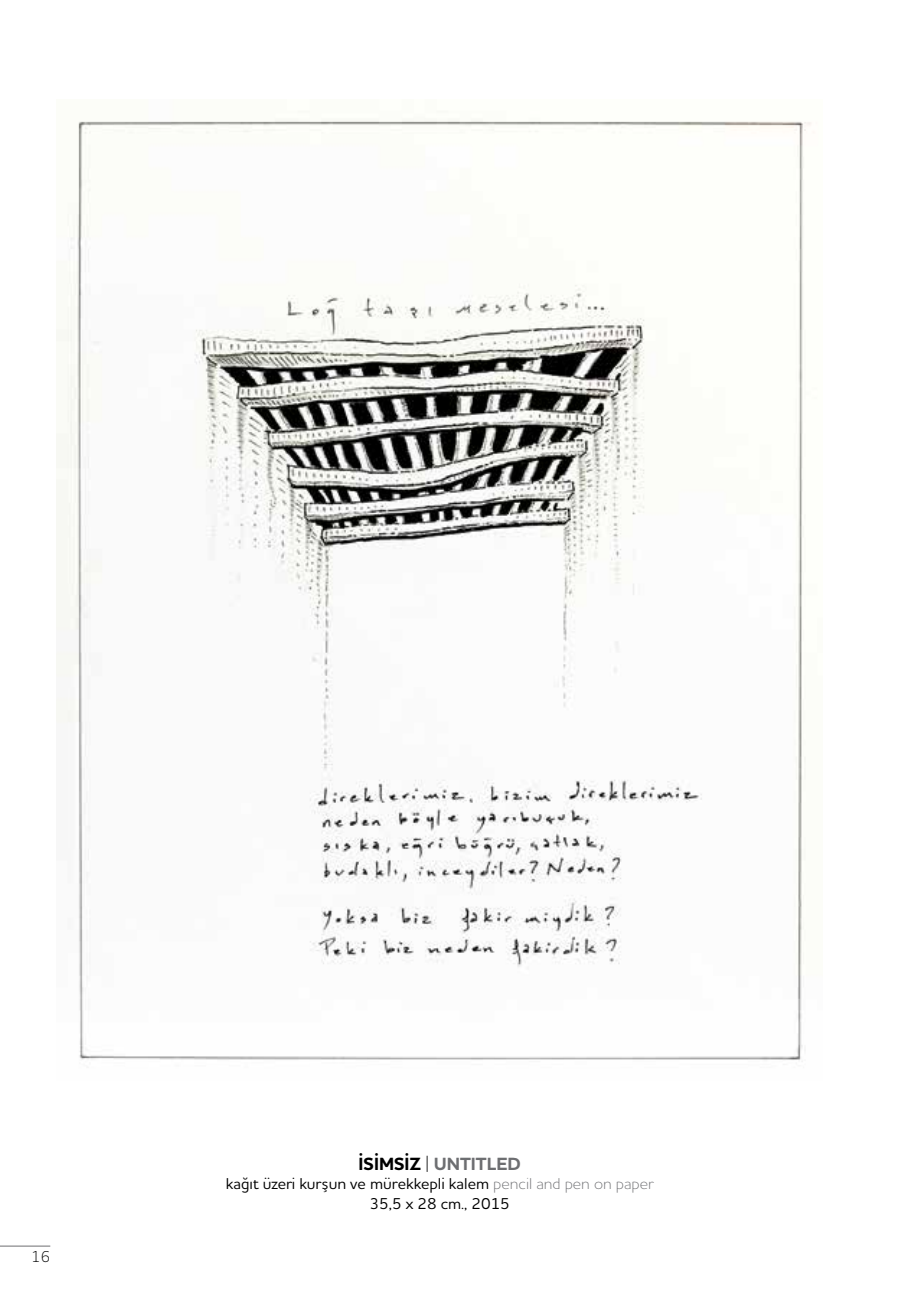
<style>
.page{position:relative;width:908px;height:1304px;background:#fff}
.page>*{position:absolute;margin:0;border:0;box-sizing:border-box;transform-origin:0 0}
.t1{font:700 18px "Houschka Alt Pro";color:#6d6e71}
.t2{font:500 16px/19.2px "Houschka Alt Pro";color:#000;text-align:center}
.t3{font:300 16px "Houschka Alt Pro";color:#000}
.s1{color:#000}
.s2{font-weight:300;color:#000}
.s3{font-weight:300;color:#6d6e71}
</style>
<div class="page">
<hr style="left:0;top:1246px;width:50px;height:1px;background:#6d6e71">
<img style="left:57px;top:120px;width:754px;height:942px">
<p class="t3" style="left:31px;top:1246px;width:21px">16</p>
<p class="t1" style="left:358px;top:1152px;width:164px"><span class="s1">İSİMSİZ</span> <span class="s2">|</span> UNTITLED</p>
<p class="t2" style="left:226px;top:1174px;width:429px">kağıt üzeri kurşun ve mürekkepli kalem <span class="s3">pencil and pen on paper<br></span>35,5 x 28 cm., 2015</p>
</div>
